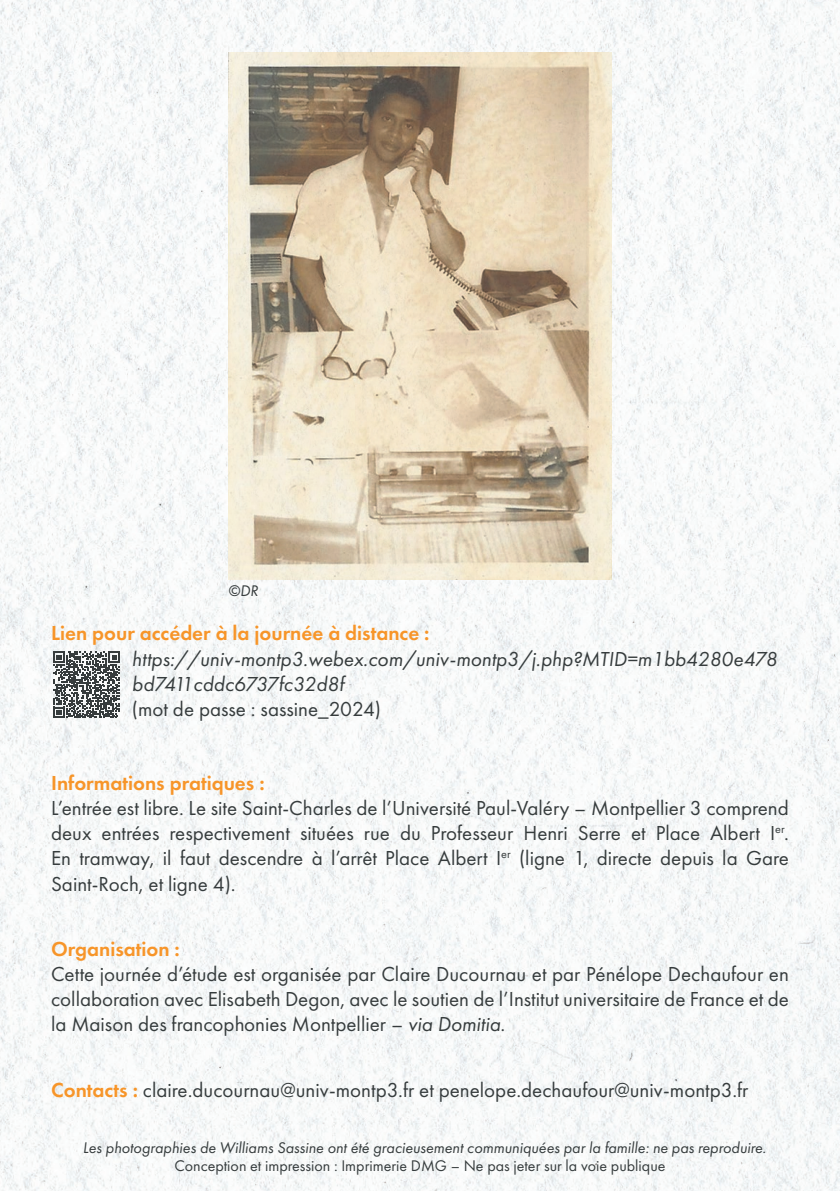
<style>
.page{position:relative;width:840px;height:1191px;background:#fff}
.page>*{position:absolute;margin:0;border:0;box-sizing:border-box;transform-origin:0 0}
.t1{font:21px/25.2px "Futura PT";color:#363c3d;text-align:justify}
.t2{font:italic 21px/25.2px "Futura PT";color:#363c3d}
.t3{font:600 21px "Futura PT";color:#f79529}
.t4{font:italic 16px "Futura PT";color:#363c3d}
.t5{font:16px "Futura PT";color:#363c3d}
.s1{font-style:italic}
.s2{font-weight:600;color:#f79529}
</style>
<div class="page">
<img style="left:0;top:0;width:839px;height:1191px">
<svg style="left:53px;top:651px;width:67px;height:67px"></svg>
<img style="left:228px;top:52px;width:383px;height:527px">
<p class="t4" style="left:228px;top:581px;width:32px">©DR</p>
<p class="t3" style="left:51px;top:620px;width:380px">Lien pour accéder à la journée à distance :</p>
<p class="t2" style="left:132px;top:646px;width:646px">https://univ-montp3.webex.com/univ-montp3/j.php?MTID=m1bb4280e478 bd7411cddc6737fc32d8f</p>
<p class="t1" style="left:132px;top:696px;width:250px">(mot de passe : sassine_2024)</p>
<p class="t3" style="left:51px;top:769px;width:215px">Informations pratiques :</p>
<p class="t1" style="left:51px;top:795px;width:739px">L’entrée est libre. Le site Saint-Charles de l’Université Paul-Valéry – Montpellier 3 comprend deux entrées respectivement situées rue du Professeur Henri Serre et Place Albert I<sup>er</sup>.<br>En tramway, il faut descendre à l’arrêt Place Albert I<sup>er</sup> (ligne 1, directe depuis la Gare Saint‑Roch, et ligne 4).</p>
<p class="t3" style="left:51px;top:935px;width:130px">Organisation :</p>
<p class="t1" style="left:51px;top:961px;width:739px">Cette journée d’étude est organisée par Claire Ducournau et par Pénélope Dechaufour en collaboration avec Elisabeth Degon, avec le soutien de l’Institut universitaire de France et de la Maison des francophonies Montpellier – <span class="s1">via Domitia</span>.</p>
<p class="t1" style="left:51px;top:1077px;width:698px"><span class="s2">Contacts :</span> claire.ducournau@univ-montp3.fr et penelope.dechaufour@univ-montp3.fr</p>
<p class="t4" style="left:83px;top:1138px;width:684px">Les photographies de Williams Sassine ont été gracieusement communiquées par la famille: ne pas reproduire.</p>
<p class="t5" style="left:174px;top:1156px;width:492px">Conception et impression : Imprimerie DMG – Ne pas jeter sur la voie publique</p>
</div>
